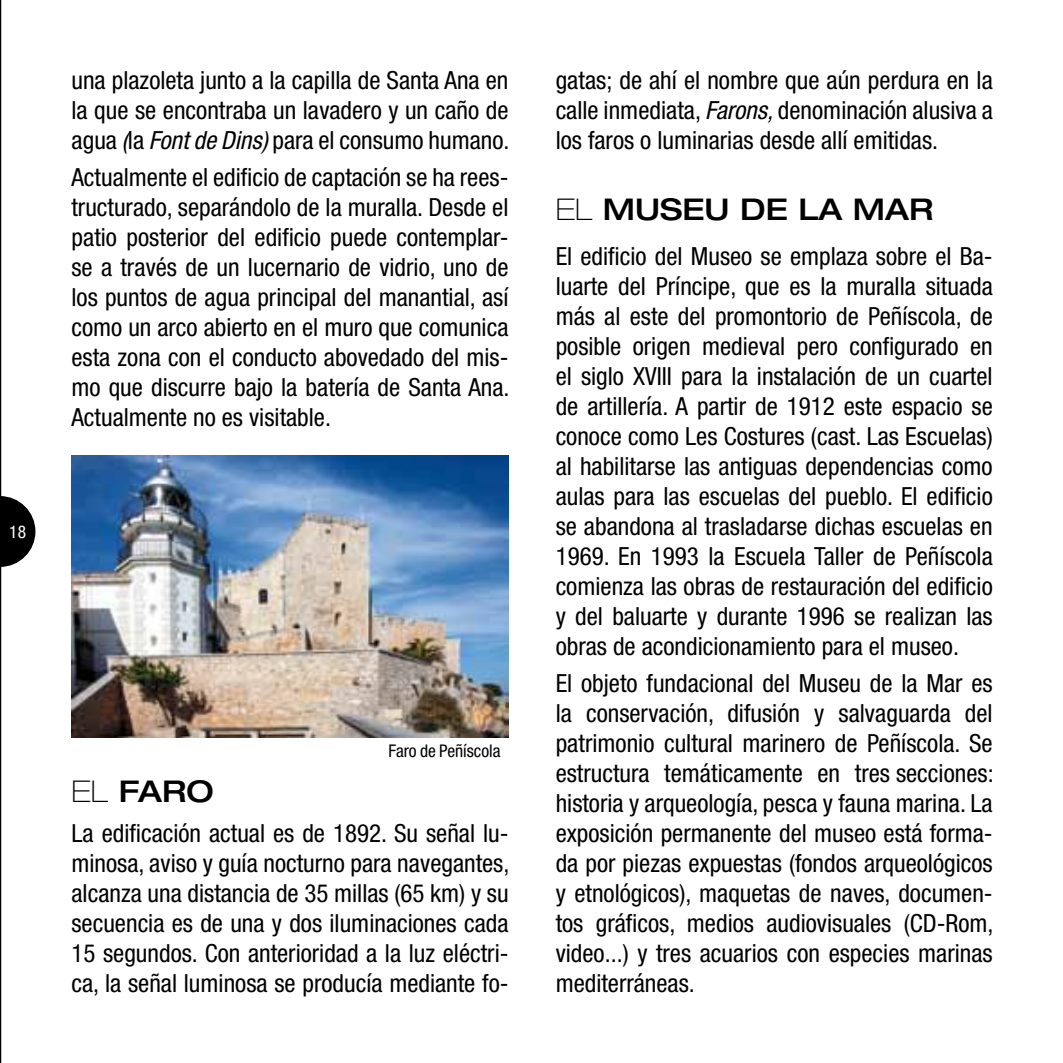
<style>
.page{position:relative;width:1063px;height:1063px;background:#fff}
.page>*{position:absolute;margin:0;border:0;box-sizing:border-box;transform-origin:0 0}
.t1{font:500 expanded 30px "Helvetica Neue LT Pro";color:#000}
.t2{font:condensed 25px/30px "Helvetica Neue LT Std";color:#000;text-align:justify}
.t3{font:condensed 17.5px "Helvetica Neue LT Std";color:#000}
.t4{font:condensed 17.5px "Helvetica Neue LT Std";color:#fff}
.s1{font-style:italic}
.s2{font-weight:100}
</style>
<div class="page">
<svg style="left:1px;top:496px;width:34px;height:71px"></svg>
<img style="left:71px;top:455px;width:438px;height:282px">
<hr style="left:0;top:0;width:1px;height:1063px;background:#000">
<p class="t4" style="left:9px;top:521px;width:18px">18</p>
<p class="t2" style="left:71px;top:65px;width:439px">una plazoleta junto a la capilla de Santa Ana en la que se encontraba un lavadero y un caño de agua <span class="s1">(</span>la <span class="s1">Font de Dins)</span> para el consumo humano.</p>
<p class="t2" style="left:71px;top:162px;width:440px">Actualmente el edificio de captación se ha rees&shy;tructurado, separándolo de la muralla. Desde el patio posterior del edificio puede contemplar&shy;se a través de un lucernario de vidrio, uno de los puntos de agua principal del manantial, así como un arco abierto en el muro que comunica esta zona con el conducto abovedado del mis&shy;mo que discurre bajo la batería de Santa Ana.<br>Actualmente no es visitable.</p>
<p class="t1" style="left:71px;top:773px;width:93px"><span class="s2">el</span> FARO</p>
<p class="t3" style="left:389px;top:741px;width:113px">Faro de Peñíscola</p>
<p class="t2" style="left:71px;top:818px;width:439px">La edificación actual es de 1892. Su señal lu&shy;minosa, aviso y guía nocturno para navegantes, alcanza una distancia de 35 millas (65 km) y su secuencia es de una y dos iluminaciones cada 15 segundos. Con anterioridad a la luz eléctri&shy;ca, la señal luminosa se producía mediante fo-</p>
<p class="t2" style="left:556px;top:65px;width:439px">gatas; de ahí el nombre que aún perdura en la calle inmediata, <span class="s1">Farons,</span> denominación alusiva a los faros o luminarias desde allí emitidas.</p>
<p class="t1" style="left:556px;top:190px;width:379px"><span class="s2">el</span> MUSEU DE LA MAR</p>
<p class="t2" style="left:556px;top:241px;width:439px">El edificio del Museo se emplaza sobre el Ba&shy;luarte del Príncipe, que es la muralla situada más al este del promontorio de Peñíscola, de posible origen medieval pero configurado en el siglo XVIII para la instalación de un cuartel de artillería. A partir de 1912 este espacio se conoce como Les Costures (cast. Las Escuelas) al habilitarse las antiguas dependencias como aulas para las escuelas del pueblo. El edificio se abandona al trasladarse dichas escuelas en 1969. En 1993 la Escuela Taller de Peñíscola comienza las obras de restauración del edificio y del baluarte y durante 1996 se realizan las obras de acondicionamiento para el museo.</p>
<p class="t2" style="left:556px;top:668px;width:440px">El objeto fundacional del Museu de la Mar es la conservación, difusión y salvaguarda del patrimonio cultural marinero de Peñíscola. Se estructura temáticamente en tres secciones: historia y arqueología, pesca y fauna marina. La exposición permanente del museo está forma&shy;da por piezas expuestas (fondos arqueológicos y etnológicos), maquetas de naves, documen&shy;tos gráficos, medios audiovisuales (CD-Rom, video...) y tres acuarios con especies marinas mediterráneas.</p>
</div>
